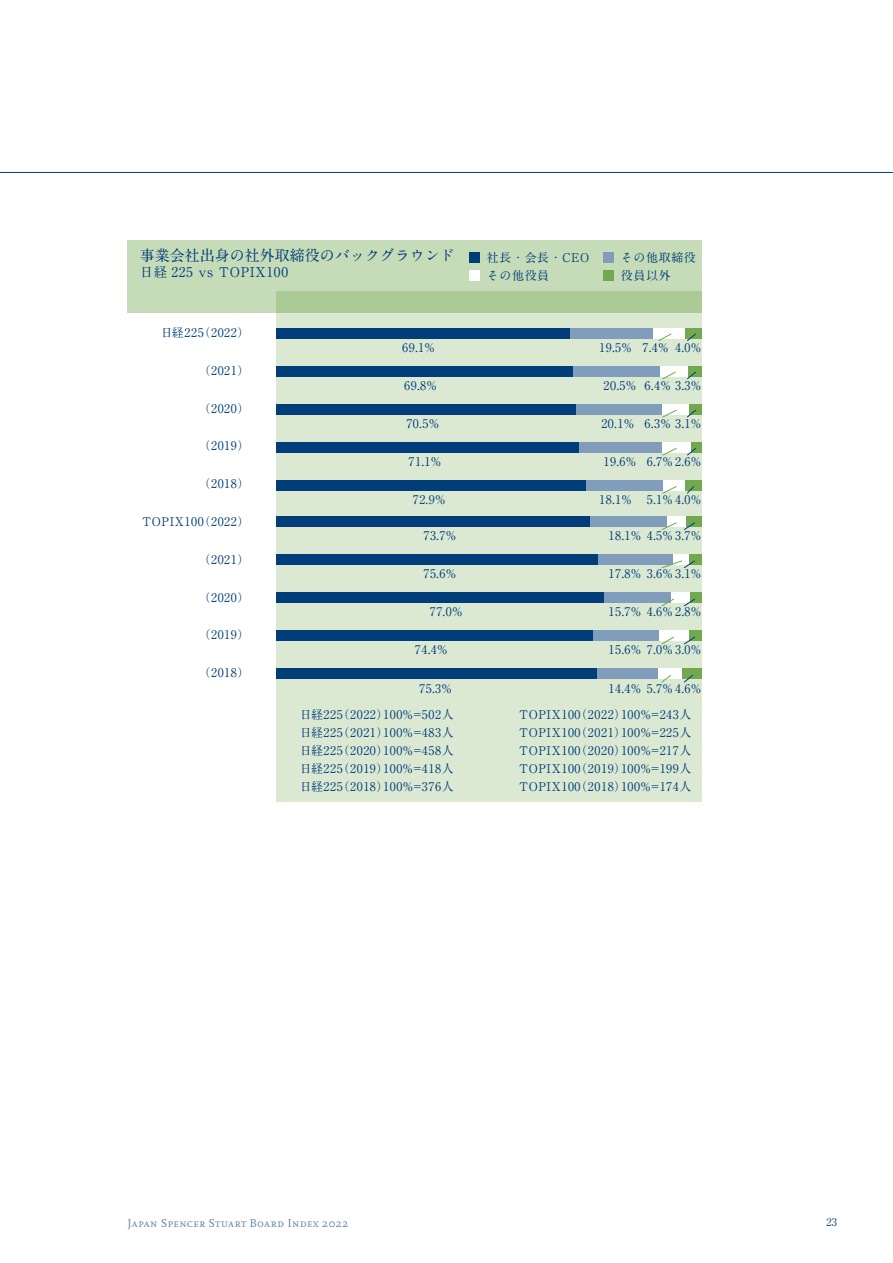
<style>
.page{position:relative;width:893px;height:1263px;background:#fff}
.page>*{position:absolute;margin:0;border:0;box-sizing:border-box;transform-origin:0 0}
.t1{font:15px "A1 Mincho Std Bold 90 pv RKSJ H";color:#003d79}
.t2{font:13.5px "A1 Mincho Std Bold 90 pv RKSJ H";letter-spacing:.05em;color:#003d79}
.t3{font:12px/18px "A1 Mincho Std Bold 90 pv RKSJ H";letter-spacing:.05em;color:#003d79}
.t4{font:12px "Scala Pro";letter-spacing:.005em;color:#668aae}
.t5{font:700 10.5px "A1 Mincho Std";color:#003d79}
</style>
<div class="page">
<hr style="left:0;top:172px;width:893px;height:1px;background:#003d79">
<div style="left:276px;top:291px;width:426px;height:510px;background:#dbe9d3"></div>
<div style="left:128px;top:240px;width:574px;height:72px;background:#c6dcb9"></div>
<div style="left:276px;top:291px;width:426px;height:21px;background:#aacb96"></div>
<div style="left:276px;top:328px;width:426px;height:10px;background:#71a850"></div>
<div style="left:276px;top:328px;width:409px;height:10px;background:#fff"></div>
<div style="left:276px;top:328px;width:377px;height:10px;background:#809ebc"></div>
<div style="left:276px;top:328px;width:294px;height:10px;background:#003d79"></div>
<div style="left:276px;top:516px;width:391px;height:11px;background:#809ebc"></div>
<div style="left:276px;top:516px;width:314px;height:11px;background:#003d79"></div>
<div style="left:276px;top:366px;width:384px;height:11px;background:#809ebc"></div>
<div style="left:276px;top:366px;width:297px;height:11px;background:#003d79"></div>
<div style="left:276px;top:554px;width:397px;height:11px;background:#809ebc"></div>
<div style="left:276px;top:554px;width:322px;height:11px;background:#003d79"></div>
<div style="left:276px;top:404px;width:386px;height:11px;background:#809ebc"></div>
<div style="left:276px;top:404px;width:300px;height:11px;background:#003d79"></div>
<div style="left:276px;top:592px;width:395px;height:11px;background:#809ebc"></div>
<div style="left:276px;top:592px;width:328px;height:11px;background:#003d79"></div>
<div style="left:276px;top:442px;width:386px;height:11px;background:#809ebc"></div>
<div style="left:276px;top:442px;width:303px;height:11px;background:#003d79"></div>
<div style="left:276px;top:630px;width:383px;height:11px;background:#809ebc"></div>
<div style="left:276px;top:630px;width:317px;height:11px;background:#003d79"></div>
<div style="left:276px;top:480px;width:387px;height:11px;background:#809ebc"></div>
<div style="left:276px;top:480px;width:310px;height:11px;background:#003d79"></div>
<div style="left:276px;top:668px;width:382px;height:11px;background:#809ebc"></div>
<div style="left:276px;top:668px;width:321px;height:11px;background:#003d79"></div>
<div style="left:469px;top:270px;width:10px;height:11px;background:#fff"></div>
<div style="left:469px;top:252px;width:10px;height:11px;background:#003d79"></div>
<div style="left:603px;top:270px;width:10px;height:11px;background:#71a850"></div>
<div style="left:603px;top:252px;width:10px;height:11px;background:#809ebc"></div>
<svg style="left:658px;top:333px;width:38px;height:350px"></svg>
<p class="t1" style="left:140px;top:243px;width:317px">事業会社出身の社外取締役のバックグラウンド</p>
<p class="t2" style="left:140px;top:261px;width:150px">日経 225 vs TOPIX100</p>
<p class="t3" style="left:487px;top:247px;width:104px">社長・会長・CEOその他役員</p>
<p class="t3" style="left:621px;top:247px;width:76px">その他取締役役員以外</p>
<p class="t3" style="left:161px;top:322px;width:90px">日経225（2022）</p>
<p class="t3" style="left:198px;top:360px;width:53px">（2021）</p>
<p class="t3" style="left:198px;top:397px;width:53px">（2020）</p>
<p class="t3" style="left:198px;top:435px;width:53px">（2019）</p>
<p class="t3" style="left:198px;top:473px;width:53px">（2018）</p>
<p class="t3" style="left:142px;top:511px;width:109px">TOPIX100（2022）</p>
<p class="t3" style="left:198px;top:549px;width:53px">（2021）</p>
<p class="t3" style="left:198px;top:586px;width:53px">（2020）</p>
<p class="t3" style="left:198px;top:624px;width:53px">（2019）</p>
<p class="t3" style="left:198px;top:662px;width:53px">（2018）</p>
<p class="t3" style="left:675px;top:337px;width:27px">4.0%</p>
<p class="t3" style="left:402px;top:337px;width:34px">69.1%</p>
<p class="t3" style="left:599px;top:337px;width:71px">19.5% 7.4%</p>
<p class="t3" style="left:404px;top:375px;width:34px">69.8%</p>
<p class="t3" style="left:603px;top:375px;width:99px">20.5% 6.4% 3.3%</p>
<p class="t3" style="left:406px;top:413px;width:34px">70.5%</p>
<p class="t3" style="left:601px;top:413px;width:101px">20.1% 6.3% 3.1%</p>
<p class="t3" style="left:408px;top:451px;width:34px">71.1%</p>
<p class="t3" style="left:603px;top:451px;width:99px">19.6% 6.7% 2.6%</p>
<p class="t3" style="left:413px;top:489px;width:34px">72.9%</p>
<p class="t3" style="left:599px;top:489px;width:34px">18.1%</p>
<p class="t3" style="left:647px;top:489px;width:56px">5.1% 4.0%</p>
<p class="t3" style="left:423px;top:525px;width:34px">73.7%</p>
<p class="t3" style="left:608px;top:525px;width:94px">18.1% 4.5% 3.7%</p>
<p class="t3" style="left:423px;top:563px;width:34px">75.6%</p>
<p class="t3" style="left:608px;top:563px;width:94px">17.8% 3.6% 3.1%</p>
<p class="t3" style="left:430px;top:601px;width:34px">77.0%</p>
<p class="t3" style="left:608px;top:601px;width:94px">15.7% 4.6% 2.8%</p>
<p class="t3" style="left:415px;top:639px;width:34px">74.4%</p>
<p class="t3" style="left:608px;top:639px;width:94px">15.6% 7.0% 3.0%</p>
<p class="t3" style="left:419px;top:677px;width:34px">75.3%</p>
<p class="t3" style="left:608px;top:677px;width:94px">14.4% 5.7% 4.6%</p>
<p class="t3" style="left:300px;top:703px;width:155px;text-align:justify">日経225（2022）100％＝502人日経225（2021）100％＝483人日経225（2020）100％＝458人日経225（2019）100％＝418人日経225（2018）100%＝376人</p>
<p class="t3" style="left:519px;top:703px;width:174px;text-align:justify">TOPIX100（2022）100％＝243人TOPIX100（2021）100％＝225人TOPIX100（2020）100％＝217人TOPIX100（2019）100％＝199人TOPIX100（2018）100%＝174人</p>
<p class="t4" style="left:128px;top:1216px;width:222px">Japan Spencer Stuart Board Index 2022</p>
<p class="t5" style="left:826px;top:1214px;width:12px">23</p>
</div>
